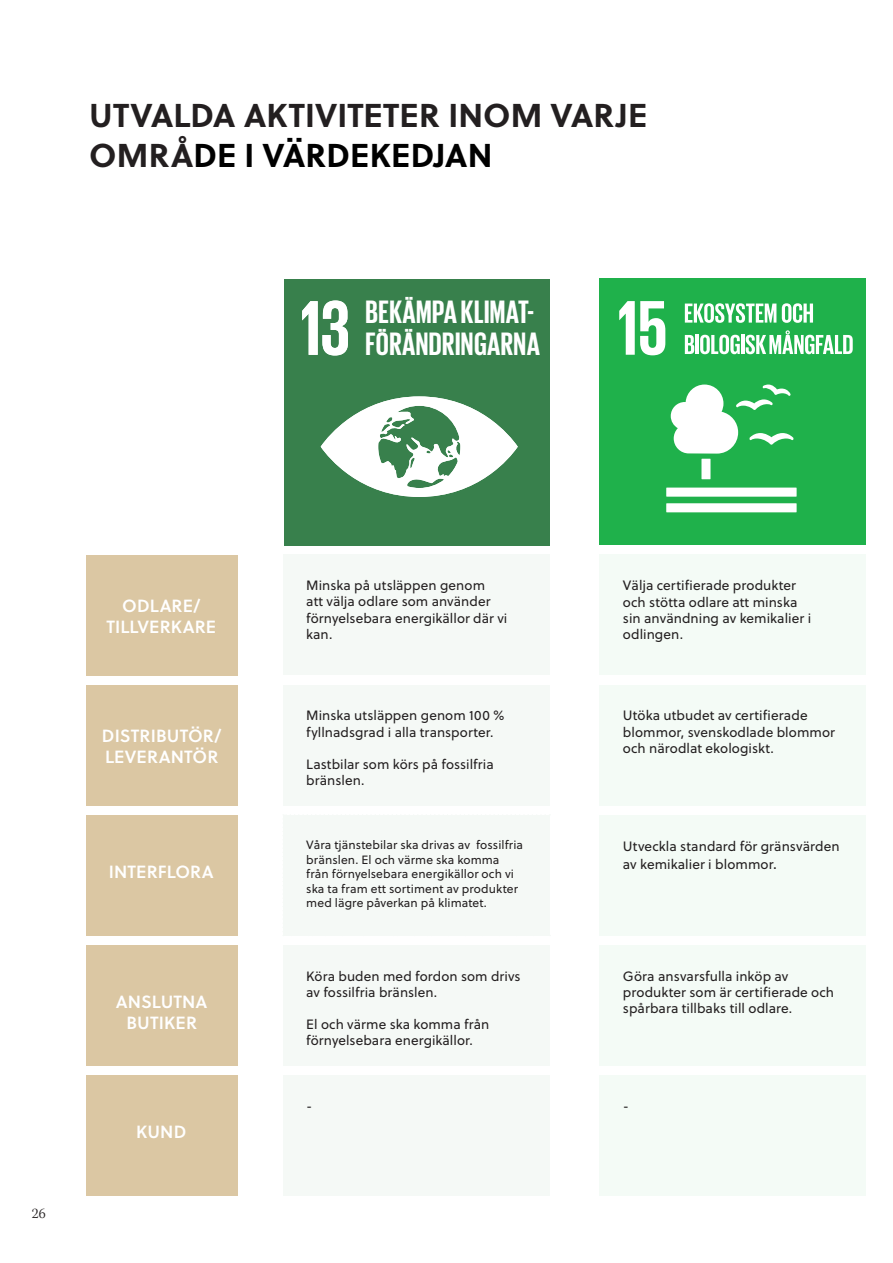
<style>
.page{position:relative;width:893px;height:1263px;background:#fff}
.page>*{position:absolute;margin:0;border:0;box-sizing:border-box;transform-origin:0 0}
.t1{font:700 33.15px/31.5px "Giorgio Sans";letter-spacing:.015em;color:#fff}
.t2{font:700 33px/40.5px "Soleil";color:#231f20}
.t3{font:17.7px/21.1px "Soleil Sb";letter-spacing:.005em;color:#fff;text-align:center}
.t4{font:300 15px "Kepler Std";color:#231f20}
.t5{font:13.5px/16.4px "Soleil";letter-spacing:.005em;color:#231f20}
.t6{font:12px/14.4px "Soleil";letter-spacing:.01em;color:#231f20}
.s1{color:#000}
.s2{font-size:15px}
</style>
<div class="page">
<div style="left:283px;top:555px;width:266px;height:120px;background:#f5f9f6"></div>
<div style="left:284px;top:279px;width:266px;height:266px;background:#38804c"></div>
<svg style="left:302px;top:300px;width:46px;height:55px"></svg>
<svg style="left:321px;top:396px;width:197px;height:101px"></svg>
<div style="left:600px;top:279px;width:266px;height:266px;background:#1fb14b"></div>
<svg style="left:619px;top:301px;width:46px;height:54px"></svg>
<div style="left:701px;top:459px;width:9px;height:20px;background:#fff"></div>
<div style="left:666px;top:488px;width:131px;height:9px;background:#fff"></div>
<div style="left:666px;top:503px;width:131px;height:9px;background:#fff"></div>
<svg style="left:671px;top:385px;width:122px;height:69px"></svg>
<svg style="left:685px;top:303px;width:91px;height:20px"></svg>
<svg style="left:782px;top:303px;width:31px;height:20px"></svg>
<svg style="left:685px;top:335px;width:9px;height:19px"></svg>
<hr style="left:695px;top:335px;width:4px;height:19px;background:#fff">
<svg style="left:700px;top:335px;width:40px;height:19px"></svg>
<hr style="left:741px;top:335px;width:3px;height:19px;background:#fff">
<svg style="left:746px;top:330px;width:107px;height:24px"></svg>
<div style="left:283px;top:685px;width:266px;height:120px;background:#f5f9f6"></div>
<div style="left:283px;top:945px;width:266px;height:120px;background:#f5f9f6"></div>
<div style="left:283px;top:1075px;width:266px;height:120px;background:#f5f9f6"></div>
<div style="left:600px;top:555px;width:266px;height:120px;background:#f4fbf6"></div>
<div style="left:600px;top:685px;width:266px;height:120px;background:#f4fbf6"></div>
<div style="left:600px;top:815px;width:266px;height:120px;background:#f4fbf6"></div>
<div style="left:600px;top:945px;width:266px;height:120px;background:#f4fbf6"></div>
<div style="left:600px;top:1075px;width:266px;height:120px;background:#f4fbf6"></div>
<div style="left:86px;top:555px;width:151px;height:120px;background:#dbc7a3"></div>
<div style="left:86px;top:685px;width:151px;height:120px;background:#dbc7a3"></div>
<div style="left:86px;top:815px;width:151px;height:120px;background:#dbc7a3"></div>
<div style="left:86px;top:945px;width:151px;height:121px;background:#dbc7a3"></div>
<div style="left:86px;top:1075px;width:151px;height:120px;background:#dbc7a3"></div>
<h2 class="t2" style="left:89px;top:93px;width:559px">UTVALDA AKTIVITETER INOM VARJE<br>OMRÅ<span class="s1">DE I VÄRDEKEDJAN</span></h2>
<p class="t1" style="left:365px;top:295px;width:176px">BEKÄMPA KLIMAT-<br>FÖRÄNDRINGARNA</p>
<p class="t4" style="left:32px;top:1205px;width:15px">26</p>
<h3 class="t3" style="left:106px;top:594px;width:111px">ODLARE/<br>TILLVERKARE</h3>
<h3 class="t3" style="left:102px;top:725px;width:121px;text-align:left">DISTRIBUTÖR/<br>LEVERANTÖR</h3>
<h3 class="t3" style="left:109px;top:860px;width:107px">INTERFLORA</h3>
<h3 class="t3" style="left:116px;top:990px;width:93px">ANSLUTNA<br>BUTIKER</h3>
<h3 class="t3" style="left:136px;top:1120px;width:52px">KUND</h3>
<p class="t5" style="left:306px;top:577px;width:203px">Minska på utsläppen genom<br>att välja odlare som använder förnyelsebara energikällor där vi kan.</p>
<p class="t5" style="left:306px;top:707px;width:200px">Minska utsläppen genom 100 % fyllnadsgrad i alla transporter.</p>
<p class="t5" style="left:306px;top:756px;width:189px">Lastbilar som körs på fossilfria bränslen.</p>
<p class="t6" style="left:306px;top:837px;width:218px">Våra tjänstebilar ska drivas av fossilfria bränslen. El och värme ska komma från förnyelsebara energikällor och vi ska ta fram ett sortiment av produkter med lägre påverkan på klimatet.</p>
<p class="t5" style="left:306px;top:967px;width:216px">Köra buden med fordon som drivs av fossilfria bränslen.</p>
<p class="t5" style="left:306px;top:1016px;width:185px">El och värme ska komma från förnyelsebara energikällor.</p>
<p class="t5" style="left:306px;top:1097px;width:8px">-</p>
<p class="t5" style="left:623px;top:577px;width:190px">Välja certifierade produkter och stötta odlare att minska sin användning av kemikalier i odlingen.</p>
<p class="t5" style="left:623px;top:707px;width:214px">Utöka utbudet av certifierade blommor, svenskodlade blommor och närodlat ekologiskt.</p>
<p class="t5" style="left:623px;top:836px;width:218px;line-height:18px">Utveckla standard för gränsvärden av kemikalier i blommor<span class="s2">.</span></p>
<p class="t5" style="left:623px;top:967px;width:213px">Göra ansvarsfulla inköp av produkter som är certifierade och spårbara tillbaks till odlare.</p>
<p class="t5" style="left:623px;top:1097px;width:8px">-</p>
</div>
